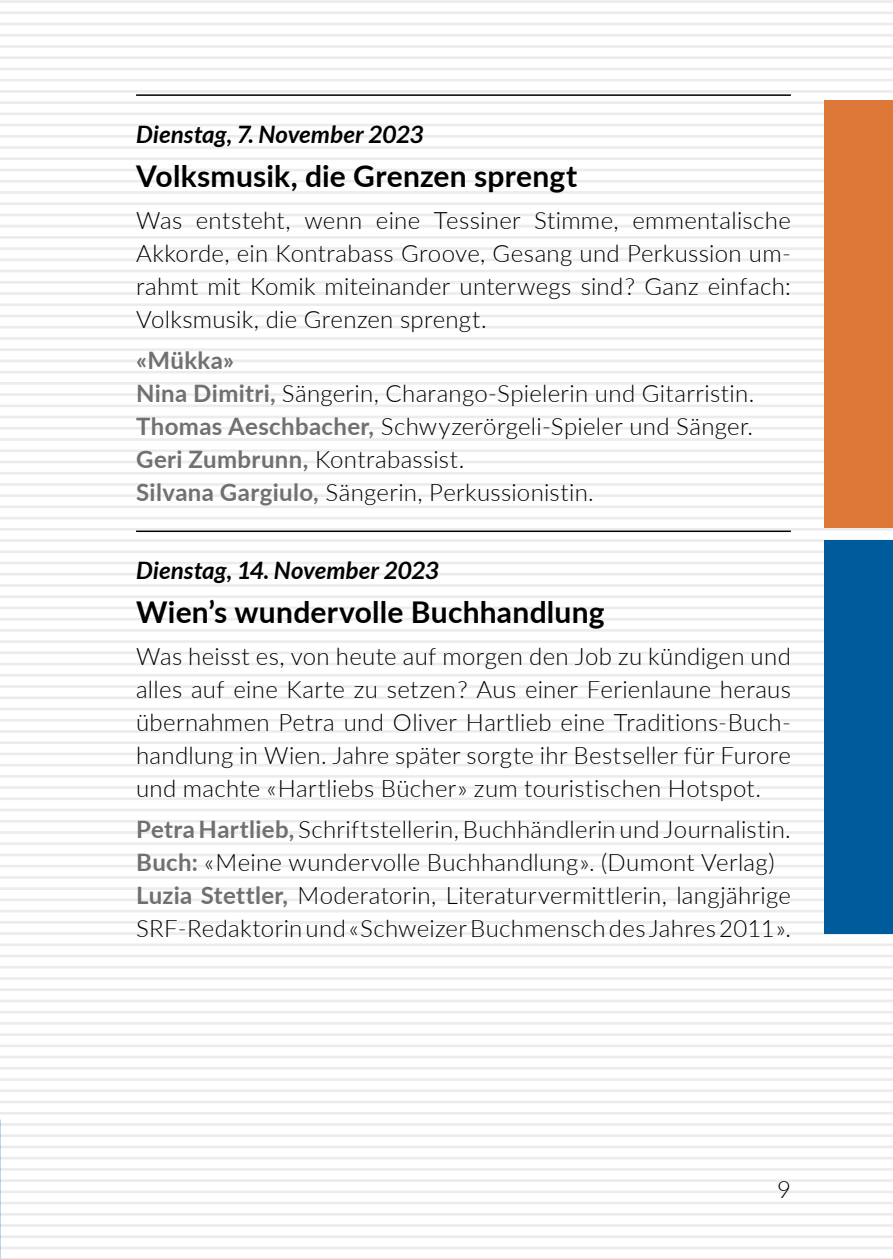
<style>
.page{position:relative;width:893px;height:1259px;background:#fff}
.page>*{position:absolute;margin:0;border:0;box-sizing:border-box;transform-origin:0 0}
.t1{font:700 30px "Lato";letter-spacing:.01em;color:#000}
.t2{font:300 24px/33px "Lato";letter-spacing:.015em;color:#000;text-align:justify}
.t3{font:italic 700 24px "Lato";letter-spacing:.01em;color:#000}
.s1{font-weight:700;color:#6f7070}
</style>
<div class="page">
<hr style="left:0;top:1257px;width:893px;height:2px;background:#ececec">
<hr style="left:0;top:1246px;width:893px;height:3px;background:#ececec">
<hr style="left:0;top:1235px;width:893px;height:3px;background:#ececec">
<hr style="left:0;top:1224px;width:893px;height:2px;background:#ececec">
<hr style="left:0;top:1213px;width:893px;height:2px;background:#ececec">
<hr style="left:0;top:1201px;width:893px;height:3px;background:#ececec">
<hr style="left:0;top:1190px;width:893px;height:3px;background:#ececec">
<hr style="left:0;top:1179px;width:893px;height:3px;background:#ececec">
<hr style="left:0;top:1168px;width:893px;height:2px;background:#ececec">
<hr style="left:0;top:1156px;width:893px;height:3px;background:#ececec">
<hr style="left:0;top:1145px;width:893px;height:3px;background:#ececec">
<hr style="left:0;top:1134px;width:893px;height:3px;background:#ececec">
<hr style="left:0;top:1123px;width:893px;height:2px;background:#ececec">
<hr style="left:0;top:1112px;width:893px;height:2px;background:#ececec">
<hr style="left:0;top:1100px;width:893px;height:3px;background:#ececec">
<hr style="left:0;top:1089px;width:893px;height:3px;background:#ececec">
<hr style="left:0;top:1078px;width:893px;height:3px;background:#ececec">
<hr style="left:0;top:1067px;width:893px;height:2px;background:#ececec">
<hr style="left:0;top:1055px;width:893px;height:3px;background:#ececec">
<hr style="left:0;top:1044px;width:893px;height:3px;background:#ececec">
<hr style="left:0;top:1033px;width:893px;height:3px;background:#ececec">
<hr style="left:0;top:1022px;width:893px;height:2px;background:#ececec">
<hr style="left:0;top:1011px;width:893px;height:2px;background:#ececec">
<hr style="left:0;top:999px;width:893px;height:3px;background:#ececec">
<hr style="left:0;top:988px;width:893px;height:3px;background:#ececec">
<hr style="left:0;top:977px;width:893px;height:2px;background:#ececec">
<hr style="left:0;top:966px;width:893px;height:2px;background:#ececec">
<hr style="left:0;top:954px;width:893px;height:3px;background:#ececec">
<hr style="left:0;top:943px;width:893px;height:3px;background:#ececec">
<hr style="left:0;top:932px;width:893px;height:3px;background:#ececec">
<hr style="left:0;top:921px;width:893px;height:2px;background:#ececec">
<hr style="left:0;top:909px;width:893px;height:3px;background:#ececec">
<hr style="left:0;top:898px;width:893px;height:3px;background:#ececec">
<hr style="left:0;top:887px;width:893px;height:3px;background:#ececec">
<hr style="left:0;top:876px;width:893px;height:2px;background:#ececec">
<hr style="left:0;top:865px;width:893px;height:2px;background:#ececec">
<hr style="left:0;top:853px;width:893px;height:3px;background:#ececec">
<hr style="left:0;top:842px;width:893px;height:3px;background:#ececec">
<hr style="left:0;top:831px;width:893px;height:3px;background:#ececec">
<hr style="left:0;top:820px;width:893px;height:2px;background:#ececec">
<hr style="left:0;top:808px;width:893px;height:3px;background:#ececec">
<hr style="left:0;top:797px;width:893px;height:3px;background:#ececec">
<hr style="left:0;top:786px;width:893px;height:3px;background:#ececec">
<hr style="left:0;top:775px;width:893px;height:2px;background:#ececec">
<hr style="left:0;top:764px;width:893px;height:2px;background:#ececec">
<hr style="left:0;top:752px;width:893px;height:3px;background:#ececec">
<hr style="left:0;top:741px;width:893px;height:3px;background:#ececec">
<hr style="left:0;top:730px;width:893px;height:3px;background:#ececec">
<hr style="left:0;top:719px;width:893px;height:2px;background:#ececec">
<hr style="left:0;top:707px;width:893px;height:3px;background:#ececec">
<hr style="left:0;top:696px;width:893px;height:3px;background:#ececec">
<hr style="left:0;top:685px;width:893px;height:3px;background:#ececec">
<hr style="left:0;top:674px;width:893px;height:2px;background:#ececec">
<hr style="left:0;top:663px;width:893px;height:2px;background:#ececec">
<hr style="left:0;top:651px;width:893px;height:3px;background:#ececec">
<hr style="left:0;top:640px;width:893px;height:3px;background:#ececec">
<hr style="left:0;top:629px;width:893px;height:3px;background:#ececec">
<hr style="left:0;top:618px;width:893px;height:2px;background:#ececec">
<hr style="left:0;top:606px;width:893px;height:3px;background:#ececec">
<hr style="left:0;top:595px;width:893px;height:3px;background:#ececec">
<hr style="left:0;top:584px;width:893px;height:3px;background:#ececec">
<hr style="left:0;top:573px;width:893px;height:2px;background:#ececec">
<hr style="left:0;top:562px;width:893px;height:2px;background:#ececec">
<hr style="left:0;top:550px;width:893px;height:3px;background:#ececec">
<hr style="left:0;top:539px;width:893px;height:3px;background:#ececec">
<hr style="left:0;top:528px;width:893px;height:2px;background:#ececec">
<hr style="left:0;top:517px;width:893px;height:2px;background:#ececec">
<hr style="left:0;top:505px;width:893px;height:3px;background:#ececec">
<hr style="left:0;top:494px;width:893px;height:3px;background:#ececec">
<hr style="left:0;top:483px;width:893px;height:3px;background:#ececec">
<hr style="left:0;top:472px;width:893px;height:2px;background:#ececec">
<hr style="left:0;top:460px;width:893px;height:3px;background:#ececec">
<hr style="left:0;top:449px;width:893px;height:3px;background:#ececec">
<hr style="left:0;top:438px;width:893px;height:3px;background:#ececec">
<hr style="left:0;top:427px;width:893px;height:2px;background:#ececec">
<hr style="left:0;top:416px;width:893px;height:2px;background:#ececec">
<hr style="left:0;top:404px;width:893px;height:3px;background:#ececec">
<hr style="left:0;top:393px;width:893px;height:3px;background:#ececec">
<hr style="left:0;top:382px;width:893px;height:3px;background:#ececec">
<hr style="left:0;top:371px;width:893px;height:2px;background:#ececec">
<hr style="left:0;top:359px;width:893px;height:3px;background:#ececec">
<hr style="left:0;top:348px;width:893px;height:3px;background:#ececec">
<hr style="left:0;top:337px;width:893px;height:3px;background:#ececec">
<hr style="left:0;top:326px;width:893px;height:2px;background:#ececec">
<hr style="left:0;top:315px;width:893px;height:2px;background:#ececec">
<hr style="left:0;top:303px;width:893px;height:3px;background:#ececec">
<hr style="left:0;top:292px;width:893px;height:3px;background:#ececec">
<hr style="left:0;top:281px;width:893px;height:3px;background:#ececec">
<hr style="left:0;top:270px;width:893px;height:2px;background:#ececec">
<hr style="left:0;top:258px;width:893px;height:3px;background:#ececec">
<hr style="left:0;top:247px;width:893px;height:3px;background:#ececec">
<hr style="left:0;top:236px;width:893px;height:3px;background:#ececec">
<hr style="left:0;top:225px;width:893px;height:2px;background:#ececec">
<hr style="left:0;top:214px;width:893px;height:2px;background:#ececec">
<hr style="left:0;top:202px;width:893px;height:3px;background:#ececec">
<hr style="left:0;top:191px;width:893px;height:3px;background:#ececec">
<hr style="left:0;top:180px;width:893px;height:2px;background:#ececec">
<hr style="left:0;top:169px;width:893px;height:2px;background:#ececec">
<hr style="left:0;top:157px;width:893px;height:3px;background:#ececec">
<hr style="left:0;top:146px;width:893px;height:3px;background:#ececec">
<hr style="left:0;top:135px;width:893px;height:3px;background:#ececec">
<hr style="left:0;top:124px;width:893px;height:2px;background:#ececec">
<hr style="left:0;top:113px;width:893px;height:2px;background:#ececec">
<hr style="left:0;top:101px;width:893px;height:3px;background:#ececec">
<hr style="left:0;top:90px;width:893px;height:3px;background:#ececec">
<hr style="left:0;top:79px;width:893px;height:2px;background:#ececec">
<hr style="left:0;top:68px;width:893px;height:2px;background:#ececec">
<hr style="left:0;top:56px;width:893px;height:3px;background:#ececec">
<hr style="left:0;top:45px;width:893px;height:3px;background:#ececec">
<hr style="left:0;top:34px;width:893px;height:3px;background:#ececec">
<hr style="left:0;top:23px;width:893px;height:2px;background:#ececec">
<hr style="left:0;top:11px;width:893px;height:3px;background:#ececec">
<hr style="left:0;top:0;width:893px;height:3px;background:#ececec">
<img style="left:0;top:477px;width:1px;height:625px">
<hr style="left:136px;top:94px;width:655px;height:2px;background:#000">
<hr style="left:136px;top:530px;width:655px;height:2px;background:#000">
<div style="left:825px;top:540px;width:68px;height:393px;background:#005b9d"></div>
<div style="left:825px;top:100px;width:68px;height:427px;background:#de7838"></div>
<p class="t3" style="left:136px;top:120px;width:289px">Dienstag, 7. November 2023</p>
<p class="t1" style="left:136px;top:154px;width:443px">Volksmusik, die Grenzen sprengt</p>
<p class="t2" style="left:136px;top:203px;width:656px">Was entsteht, wenn eine Tessiner Stimme, emmentalische Akkorde, ein Kontrabass Groove, Gesang und Perkussion um&shy;rahmt mit Komik miteinander unterwegs sind ? Ganz einfach:<br>Volksmusik, die Grenzen sprengt.</p>
<p class="t2" style="left:136px;top:343px;width:620px;text-align:left"><span class="s1">«Mükka»<br>Nina Dimitri,</span> Sängerin, Charango-Spielerin und Gitarristin.<br><span class="s1">Thomas Aeschbacher,</span> Schwyzerörgeli-Spieler und Sänger.<br><span class="s1">Geri Zumbrunn,</span> Kontrabassist.<br><span class="s1">Silvana Gargiulo,</span> Sängerin, Perkussionistin.</p>
<p class="t3" style="left:136px;top:556px;width:304px">Dienstag, 14. November 2023</p>
<p class="t1" style="left:136px;top:590px;width:470px">Wien’s wundervolle Buchhandlung</p>
<p class="t2" style="left:136px;top:639px;width:656px">Was heisst es, von heute auf morgen den Job zu kündigen und alles auf eine Karte zu setzen ? Aus einer Ferienlaune heraus übernahmen Petra und Oliver Hartlieb eine Traditions-Buch&shy;handlung in Wien. Jahre später sorgte ihr Bestseller für Furore und machte « Hartliebs Bücher » zum touristischen Hotspot.</p>
<p class="t2" style="left:136px;top:812px;width:656px;text-align:left"><span class="s1">Petra Hartlieb,</span> Schriftstellerin, Buchhändlerin und Journalistin.<br><span class="s1">Buch:</span> « Meine wundervolle Buchhandlung ». (Dumont Verlag)<br><span class="s1">Luzia Stettler,</span> Moderatorin, Literaturvermittlerin, langjährige SRF-Redaktorin und « Schweizer Buchmensch des Jahres 2011 ».</p>
<p class="t2" style="left:777px;top:1171px;width:15px">9</p>
</div>
